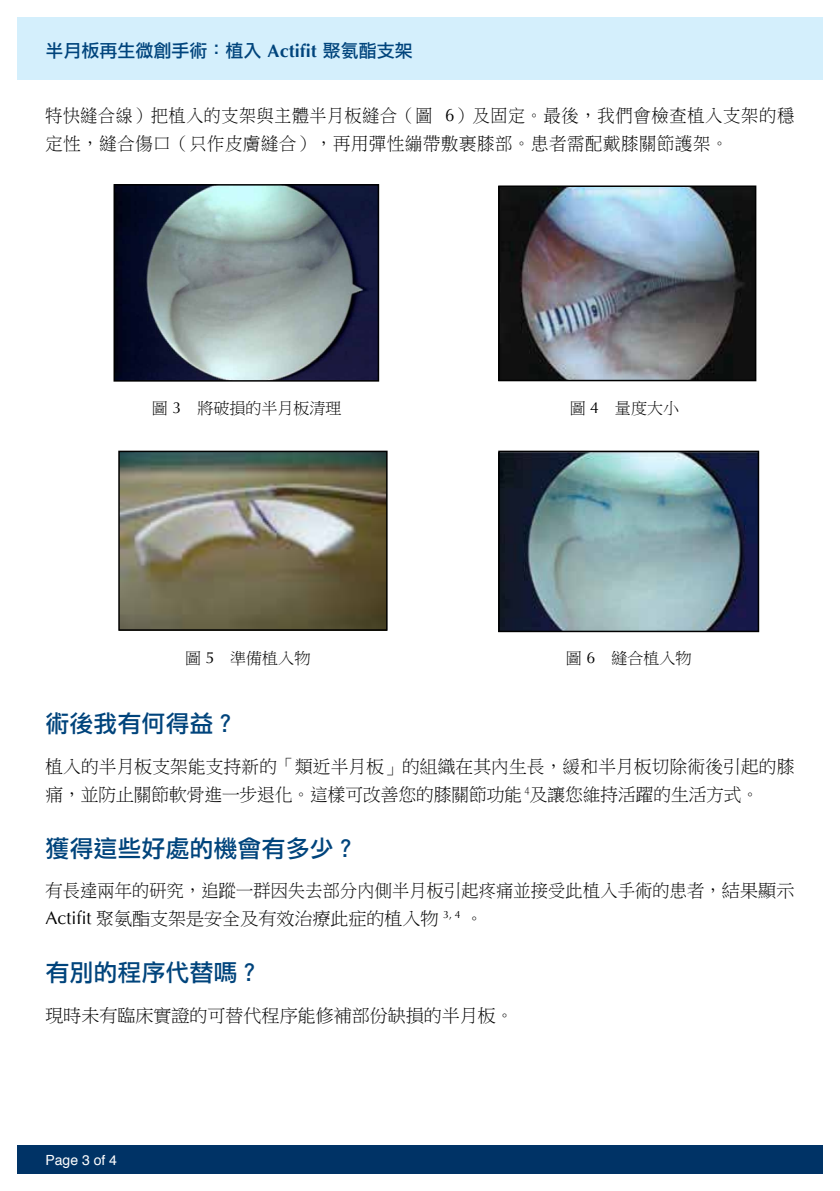
<style>
.page{position:relative;width:840px;height:1191px;background:#fff}
.page>*{position:absolute;margin:0;border:0;box-sizing:border-box;transform-origin:0 0}
.t1{font:24px "Li Hei Pro";color:#00447c}
.t2{font:18px/28px "P Ming Li U";letter-spacing:.01em;color:#000}
.t3{font:18px/28px "P Ming Li U";letter-spacing:.04em;color:#000;scale:.94 1}
.t4{font:18px/28px "P Ming Li U";letter-spacing:.01em;color:#000;scale:.95 1}
.t5{font:18px "Li Hei Pro";color:#00447c}
.t6{font:16px "P Ming Li U";color:#000}
.t7{font:14px "Helvetica";color:#fff}
.s1{font-family:"Optima";font-weight:700}
.s2{font-family:"Optima"}
</style>
<div class="page">
<div style="left:17px;top:1145px;width:805px;height:29px;background:#036"></div>
<div style="left:17px;top:18px;width:805px;height:62px;background:#d4effc"></div>
<img style="left:116px;top:187px;width:260px;height:191px">
<div style="left:113px;top:184px;width:266px;height:197px;border:2px solid #000"></div>
<img style="left:501px;top:188px;width:252px;height:190px">
<div style="left:498px;top:185px;width:258px;height:196px;border:2px solid #000"></div>
<img style="left:121px;top:453px;width:263px;height:175px">
<div style="left:118px;top:450px;width:269px;height:181px;border:2px solid #000"></div>
<img style="left:501px;top:453px;width:254px;height:176px">
<div style="left:498px;top:450px;width:260px;height:182px;border:2px solid #000"></div>
<p class="t5" style="left:45px;top:42px;width:368px">半月板再生微創手術：植入 <span class="s1">Actifit</span> 聚氨酯支架</p>
<p class="t3" style="left:45px;top:102px;width:798px">特快縫合線）把植入的支架與主體半月板縫合（圖 <span class="s2">6</span>）及固定。最後，我們會檢查植入支架的穩定性，縫合傷口（只作皮膚縫合），再用彈性繃帶敷裹膝部。患者需配戴膝關節護架。</p>
<p class="t6" style="left:152px;top:400px;width:191px">圖 <span class="s2">3</span>　將破損的半月板清理</p>
<p class="t6" style="left:569px;top:400px;width:111px">圖 <span class="s2">4</span>　量度大小</p>
<p class="t6" style="left:185px;top:650px;width:127px">圖 <span class="s2">5</span>　準備植入物</p>
<p class="t6" style="left:565px;top:650px;width:127px">圖 <span class="s2">6</span>　縫合植入物</p>
<h1 class="t1" style="left:45px;top:711px;width:193px">術後我有何得益？</h1>
<p class="t2" style="left:45px;top:752px;width:750px">植入的半月板支架能支持新的「類近半月板」的組織在其內生長，緩和半月板切除術後引起的膝痛，並防止關節軟骨進一步退化。這樣可改善您的膝關節功能 <sup>4</sup>及讓您維持活躍的生活方式。</p>
<h1 class="t1" style="left:45px;top:836px;width:313px">獲得這些好處的機會有多少？</h1>
<p class="t4" style="left:45px;top:876px;width:789px">有長達兩年的研究，追蹤一群因失去部分內側半月板引起疼痛並接受此植入手術的患者，結果顯示<br><span class="s2">Actifit</span> 聚氨酯支架是安全及有效治療此症的植入物 <sup>3,</sup> <sup>4</sup> 。</p>
<h1 class="t1" style="left:45px;top:960px;width:217px">有別的程序代替嗎？</h1>
<p class="t2" style="left:45px;top:1001px;width:469px">現時未有臨床實證的可替代程序能修補部份缺損的半月板。</p>
<p class="t7" style="left:45px;top:1149px;width:73px">Page 3 of 4</p>
</div>
